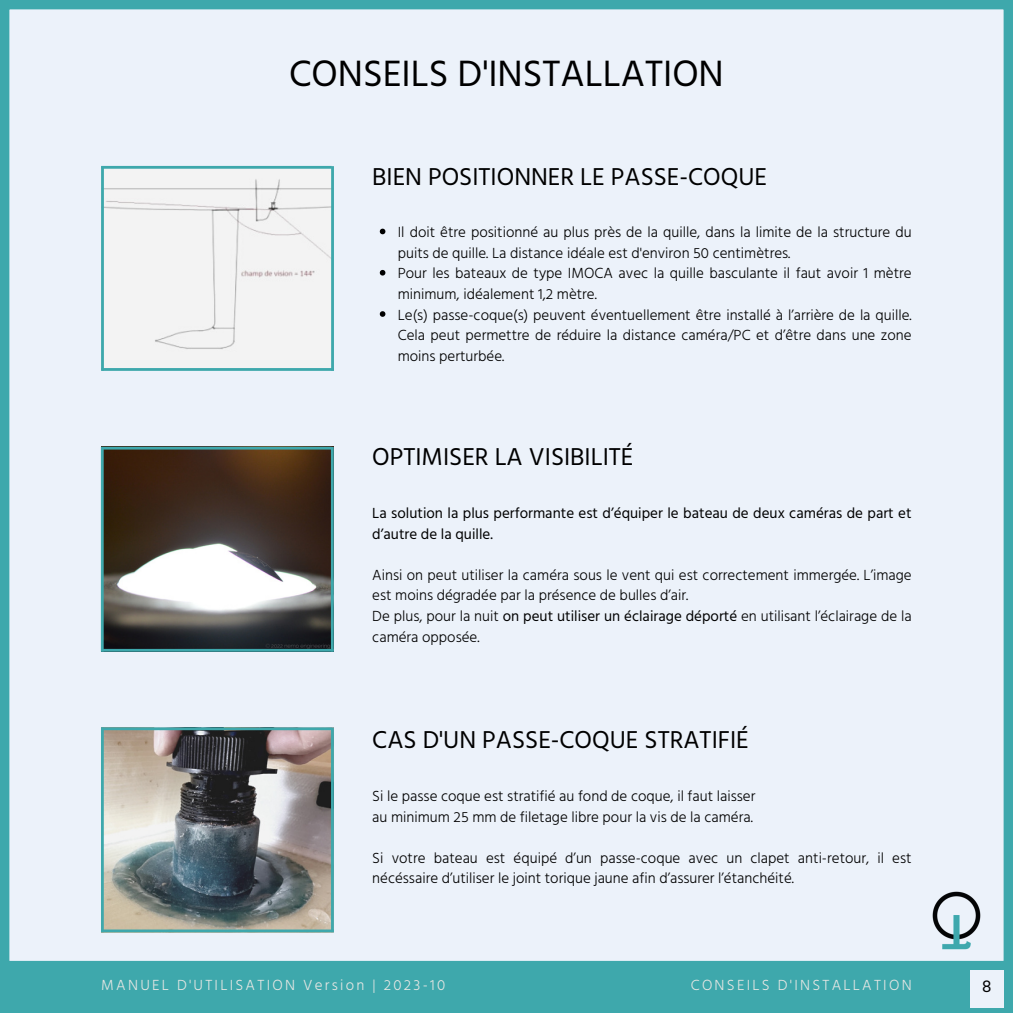
<style>
.page{position:relative;width:1013px;height:1013px;background:#fff}
.page>*{position:absolute;margin:0;border:0;box-sizing:border-box;transform-origin:0 0}
.t1{font:37.5px "Hind Jalandhar";color:#000}
.t2{font:25px "Hind Jalandhar";color:#000}
.t3{font:17.5px "Hind Jalandhar";color:#000}
.t4{font:300 15px/20.6px "Hind Jalandhar";color:#000}
.t5{font:15px/20.6px "Hind Jalandhar";color:#000}
.t6{font:300 15px "Hind Jalandhar";letter-spacing:.15em;color:#e7e7e4}
.s1{font-weight:400}
</style>
<div class="page">
<div style="left:0;top:0;width:1012px;height:961px;background:#ecf2fa"></div>
<div style="left:0;top:961px;width:1012px;height:51px;background:#3ea8ac"></div>
<div style="left:104px;top:169px;width:227px;height:199px;background:#f3f3f3"></div>
<div style="left:969px;top:970px;width:34px;height:38px;background:#ecf2fa"></div>
<img style="left:926px;top:890px;width:60px;height:60px">
<img style="left:104px;top:449px;width:227px;height:200px">
<img style="left:104px;top:730px;width:227px;height:199px">
<hr style="left:101px;top:166px;width:231px;height:3px;background:#3ea8ac">
<hr style="left:101px;top:166px;width:3px;height:204px;background:#3ea8ac">
<hr style="left:101px;top:368px;width:233px;height:3px;background:#3ea8ac">
<hr style="left:331px;top:166px;width:3px;height:204px;background:#3ea8ac">
<hr style="left:101px;top:447px;width:230px;height:2px;background:#3ea8ac">
<hr style="left:101px;top:447px;width:3px;height:204px;background:#3ea8ac">
<hr style="left:101px;top:649px;width:233px;height:2px;background:#3ea8ac">
<hr style="left:331px;top:447px;width:3px;height:204px;background:#3ea8ac">
<hr style="left:101px;top:727px;width:230px;height:3px;background:#3ea8ac">
<hr style="left:101px;top:727px;width:3px;height:205px;background:#3ea8ac">
<hr style="left:101px;top:929px;width:233px;height:3px;background:#3ea8ac">
<hr style="left:331px;top:727px;width:3px;height:205px;background:#3ea8ac">
<svg style="left:380px;top:229px;width:5px;height:5px"></svg>
<svg style="left:380px;top:270px;width:5px;height:5px"></svg>
<svg style="left:380px;top:311px;width:5px;height:6px"></svg>
<p class="t1" style="left:289px;top:51px;width:436px">CONSEILS D'INSTALLATION</p>
<p class="t2" style="left:372px;top:161px;width:396px">BIEN POSITIONNER LE PASSE-COQUE</p>
<p class="t4" style="left:398px;top:221px;width:515px">Il doit être positionné au plus près de la quille, dans la limite de la structure du puits de quille. La distance idéale est d'environ 50 centimètres.</p>
<p class="t4" style="left:398px;top:263px;width:515px">Pour les bateaux de type IMOCA avec la quille basculante il faut avoir 1 mètre minimum, idéalement 1,2 mètre.</p>
<p class="t4" style="left:398px;top:304px;width:515px;text-align:justify">Le(s) passe-coque(s) peuvent éventuellement être installé à l’arrière de la quille.<br>Cela peut permettre de réduire la distance caméra/PC et d’être dans une zone moins perturbée.</p>
<p class="t2" style="left:372px;top:442px;width:262px">OPTIMISER LA VISIBILITÉ</p>
<p class="t5" style="left:372px;top:502px;width:541px">La solution la plus performante est d’équiper le bateau de deux caméras de part et d’autre de la quille.</p>
<p class="t4" style="left:372px;top:564px;width:541px">Ainsi on peut utiliser la caméra sous le vent qui est correctement immergée. L’image est moins dégradée par la présence de bulles d’air.</p>
<p class="t4" style="left:372px;top:605px;width:541px">De plus, pour la nuit <span class="s1">on peut utiliser un éclairage déporté</span> en utilisant l’éclairage de la caméra opposée.</p>
<p class="t2" style="left:372px;top:725px;width:378px">CAS D'UN PASSE-COQUE STRATIFIÉ</p>
<p class="t4" style="left:372px;top:785px;width:384px">Si le passe coque est stratifié au fond de coque, il faut laisser</p>
<p class="t4" style="left:372px;top:806px;width:382px">au minimum 25 mm de filetage libre pour la vis de la caméra.</p>
<p class="t4" style="left:372px;top:847px;width:541px">Si votre bateau est équipé d’un passe-coque avec un clapet anti-retour, il est nécéssaire d’utiliser le joint torique jaune afin d’assurer l’étanchéité.</p>
<p class="t6" style="left:101px;top:976px;width:345px">MANUEL D'UTILISATION Version | 2023-10</p>
<p class="t6" style="left:690px;top:976px;width:222px">CONSEILS D'INSTALLATION</p>
<p class="t3" style="left:982px;top:975px;width:11px">8</p>
</div>
